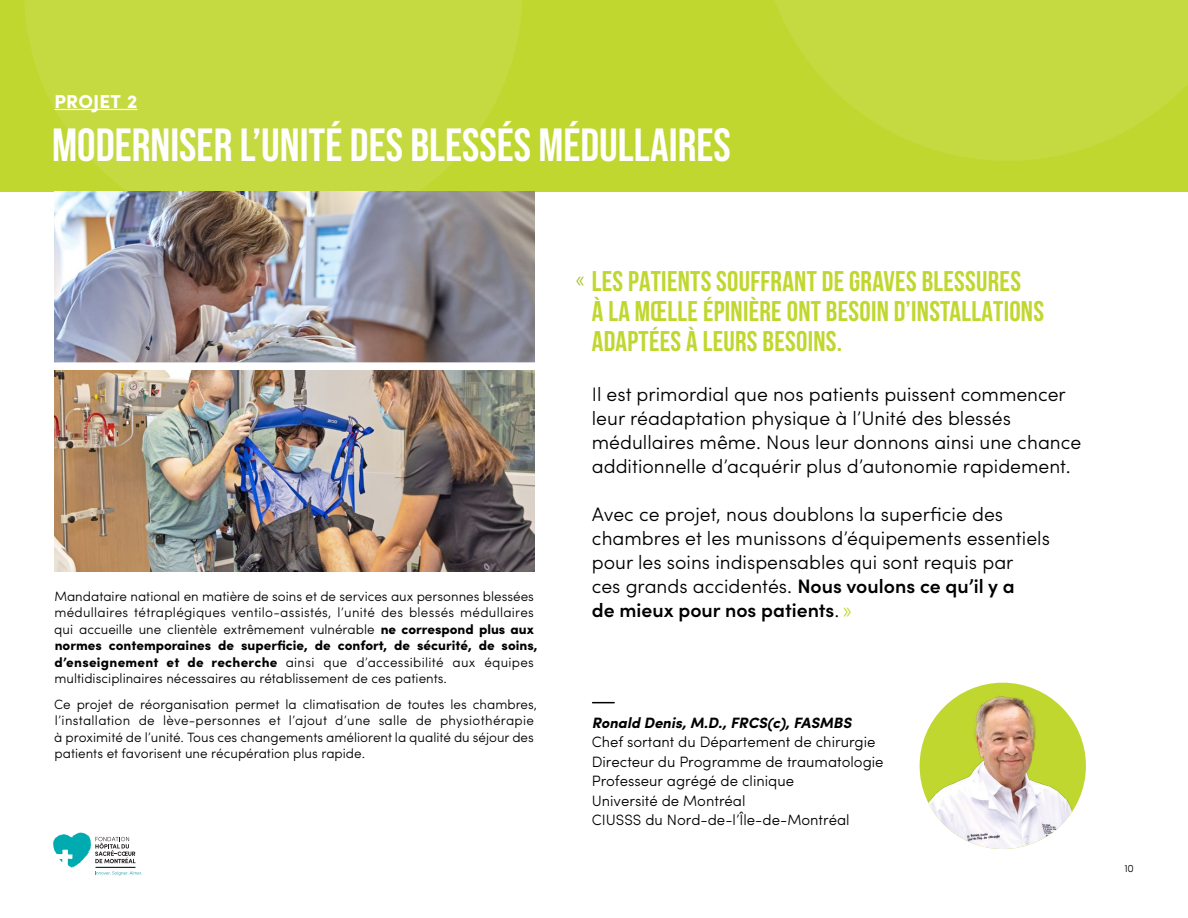
<style>
.page{position:relative;width:1188px;height:918px;background:#fff}
.page>*{position:absolute;margin:0;border:0;box-sizing:border-box;transform-origin:0 0}
.t1{font:46.5px "Bebas Neue";color:#fff}
.t2{font:700 28.5px/30px "Bebas Neue";letter-spacing:.01em;color:#c0d72f}
.t3{font:300 21px "Sofia Pro";color:#a9bf29}
.t4{font:300 19.5px/24px "Sofia Pro";color:#000}
.t5{font:900 18.75px "Sofia Pro";letter-spacing:.01em;color:#fff}
.t6{font:300 15px/19.5px "Sofia Pro";color:#000}
.t7{font:italic 700 15px "Sofia Pro";color:#000}
.t8{font:300 13.5px/16.5px "Sofia Pro";color:#000}
.t9{font:300 10.5px "Sofia Pro";color:#000}
.s1{font-weight:700}
.s2{font-weight:900}
.s3{font-weight:600}
.s4{font-size:21px;color:#c0d72f}
</style>
<div class="page">
<div style="left:0;top:0;width:1188px;height:191px;background:#c0d72f"></div>
<svg style="left:24px;top:0;width:498px;height:192px;background:#c4d93d"></svg>
<svg style="left:775px;top:0;width:413px;height:161px;fill:#c5da40"></svg>
<hr style="left:54px;top:109px;width:83px;height:1px;background:#fff">
<img style="left:920px;top:683px;width:166px;height:166px;border-radius:83px">
<img style="left:54px;top:370px;width:481px;height:201px">
<img style="left:54px;top:191px;width:481px;height:171px">
<svg style="left:53px;top:833px;width:89px;height:42px"></svg>
<hr style="left:96px;top:867px;width:39px;height:1px;background:#000">
<svg style="left:593px;top:702px;width:21px;height:1px"></svg>
<h3 class="t5" style="left:54px;top:87px;width:84px">PROJET 2</h3>
<h1 class="t1" style="left:52px;top:119px;width:680px"><span class="s1">MODERNISER</span> L’UNITÉ DES BLESSÉS MÉDULLAIRES</h1>
<p class="t8" style="left:54px;top:587px;width:485px">Mandataire national en matière de soins et de services aux personnes blessées médullaires tétraplégiques ventilo-assistés, l’unité des blessés médullaires qui accueille une clientèle extrêmement vulnérable <span class="s2">ne correspond plus aux normes contemporaines de superficie, de confort, de sécurité, de soins, d’enseignement et de recherche</span> ainsi que d’accessibilité aux équipes multidisciplinaires nécessaires au rétablissement de ces patients.</p>
<p class="t8" style="left:54px;top:695px;width:484px">Ce projet de réorganisation permet la climatisation de toutes les chambres, l’installation de lève-personnes et l’ajout d’une salle de physiothérapie à proximité de l’unité. Tous ces changements améliorent la qualité du séjour des patients et favorisent une récupération plus rapide.</p>
<h3 class="t3" style="left:576px;top:264px;width:11px">«</h3>
<h2 class="t2" style="left:592px;top:266px;width:454px">LES PATIENTS SOUFFRANT DE GRAVES BLESSURES<br>À LA MŒLLE ÉPINIÈRE ONT BESOIN D’INSTALLATIONS<br>ADAPTÉES À LEURS BESOINS.</h2>
<h3 class="t4" style="left:592px;top:381px;width:491px">Il est primordial que nos patients puissent commencer leur réadaptation physique à l’Unité des blessés médullaires même. Nous leur donnons ainsi une chance additionnelle d’acquérir plus d’autonomie rapidement.</h3>
<h3 class="t4" style="left:592px;top:501px;width:460px">Avec ce projet, nous doublons la superficie des chambres et les munissons d’équipements essentiels pour les soins indispensables qui sont requis par<br>ces grands accidentés. <span class="s3">Nous voulons ce qu’il y a<br>de mieux pour nos patients</span>. <span class="s4">»</span></h3>
<p class="t7" style="left:592px;top:711px;width:261px">Ronald Denis, M.D., FRCS(c), FASMBS</p>
<p class="t6" style="left:592px;top:731px;width:293px">Chef sortant du Département de chirurgie Directeur du Programme de traumatologie Professeur agrégé de clinique<br>Université de Montréal<br>CIUSSS du Nord-de-l’Île-de-Montréal</p>
<p class="t9" style="left:1124px;top:860px;width:11px">10</p>
</div>
